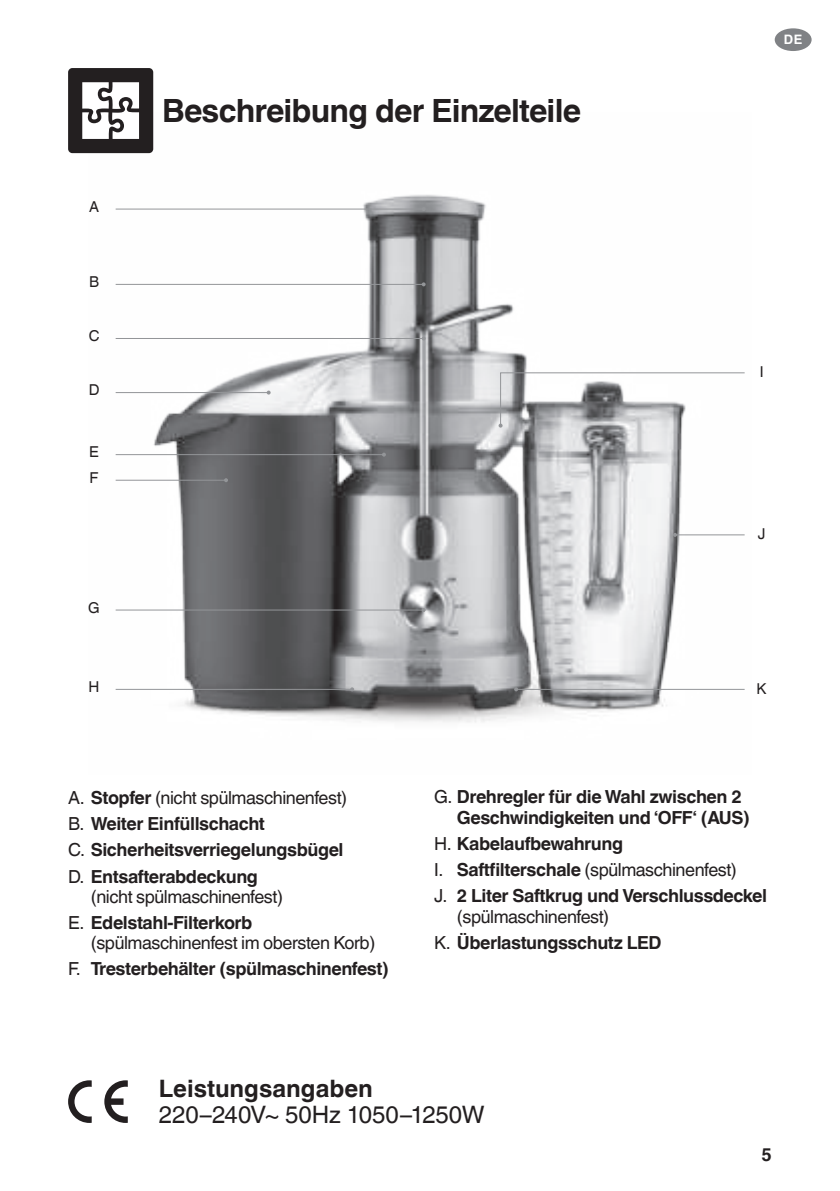
<style>
.page{position:relative;width:840px;height:1191px;background:#fff}
.page>*{position:absolute;margin:0;border:0;box-sizing:border-box;transform-origin:0 0}
.t1{font:700 32px "Helvetica World";letter-spacing:-.025em;color:#231f20}
.t2{font:24px "Helvetica World";letter-spacing:-.005em;color:#231f20}
.t3{font:700 24px "Helvetica World";color:#231f20}
.t4{font:700 18px/26px "Helvetica World";letter-spacing:-.025em;color:#231f20}
.t5{font:18px/26px "Helvetica World";letter-spacing:-.025em;color:#231f20}
.t6{font:15px "Helvetica World";color:#231f20}
.t7{font:700 13px "Helvetica World";color:#fff}
.s1{font-weight:400}
.s2{font-weight:700}
</style>
<div class="page">
<div style="left:774px;top:28px;width:37px;height:23px;background:#808285;border-radius:50%"></div>
<img style="left:89px;top:112px;width:656px;height:611px">
<hr style="left:116px;top:208px;width:307px;height:1px;background:#939598">
<svg style="left:421px;top:207px;width:4px;height:4px"></svg>
<hr style="left:116px;top:480px;width:110px;height:1px;background:#939598">
<svg style="left:224px;top:478px;width:4px;height:4px"></svg>
<hr style="left:116px;top:689px;width:236px;height:1px;background:#939598">
<svg style="left:350px;top:687px;width:4px;height:4px"></svg>
<hr style="left:674px;top:534px;width:70px;height:1px;background:#939598">
<svg style="left:672px;top:533px;width:4px;height:4px"></svg>
<svg style="left:498px;top:372px;width:247px;height:55px"></svg>
<hr style="left:116px;top:609px;width:307px;height:1px;background:#939598">
<svg style="left:421px;top:608px;width:4px;height:4px"></svg>
<hr style="left:116px;top:454px;width:268px;height:1px;background:#939598">
<svg style="left:382px;top:452px;width:4px;height:4px"></svg>
<hr style="left:116px;top:338px;width:307px;height:1px;background:#939598">
<svg style="left:421px;top:336px;width:4px;height:4px"></svg>
<hr style="left:116px;top:284px;width:307px;height:1px;background:#939598">
<svg style="left:421px;top:282px;width:4px;height:4px"></svg>
<hr style="left:116px;top:392px;width:152px;height:1px;background:#939598">
<svg style="left:266px;top:390px;width:4px;height:4px"></svg>
<hr style="left:516px;top:689px;width:228px;height:1px;background:#939598">
<svg style="left:514px;top:687px;width:4px;height:4px"></svg>
<div style="left:68px;top:68px;width:85px;height:85px;background:#231f20;border-radius:4px"></div>
<svg style="left:82px;top:82px;width:57px;height:57px"></svg>
<svg style="left:104px;top:1080px;width:24px;height:43px"></svg>
<svg style="left:68px;top:1080px;width:24px;height:43px"></svg>
<p class="t6" style="left:89px;top:200px;width:12px">A</p>
<p class="t6" style="left:89px;top:276px;width:12px">B</p>
<p class="t6" style="left:89px;top:330px;width:12px">C</p>
<p class="t6" style="left:89px;top:384px;width:12px">D</p>
<p class="t6" style="left:89px;top:446px;width:11px">E</p>
<p class="t6" style="left:90px;top:472px;width:10px">F</p>
<p class="t6" style="left:88px;top:601px;width:13px">G</p>
<p class="t6" style="left:89px;top:681px;width:12px">H</p>
<h1 class="t1" style="left:162px;top:92px;width:420px">Beschreibung der Einzelteile</h1>
<p class="t7" style="left:783px;top:35px;width:20px">DE</p>
<p class="t6" style="left:759px;top:366px;width:5px">I</p>
<p class="t6" style="left:757px;top:528px;width:9px">J</p>
<p class="t6" style="left:756px;top:683px;width:12px">K</p>
<p class="t4" style="left:68px;top:786px;width:280px"><span class="s1">A.</span> Stopfer <span class="s1">(nicht spülmaschinenfest)<br>B.</span> Weiter Einfüllschacht<br><span class="s1">C.</span> Sicherheitsverriegelungsbügel<br><span class="s1">D.</span> Entsafterabdeckung</p>
<p class="t5" style="left:68px;top:885px;width:216px;text-indent:23px">(nicht spülmaschinenfest)<br>E. <span class="s2">Edelstahl-Filterkorb</span></p>
<p class="t5" style="left:68px;top:931px;width:322px;text-align:center">(spülmaschinenfest im obersten Korb)<br>F. <span class="s2">Tresterbehälter (spülmaschinenfest)</span></p>
<p class="t4" style="left:456px;top:788px;width:294px;line-height:20.4px;text-indent:-23px"><span class="s1">G.</span> Drehregler für die Wahl zwischen 2<br>Geschwindigkeiten und ‘OFF‘ (AUS)</p>
<p class="t4" style="left:434px;top:830px;width:334px"><span class="s1">H.</span> Kabelaufbewahrung<br><span class="s1">I.</span> Saftfilterschale <span class="s1">(spülmaschinenfest)<br>J.</span> 2 Liter Saftkrug und Verschlussdeckel</p>
<p class="t5" style="left:434px;top:905px;width:229px;text-indent:23px">(spülmaschinenfest)<br>K. <span class="s2">Überlastungsschutz LED</span></p>
<h2 class="t3" style="left:159px;top:1074px;width:215px">Leistungsangaben</h2>
<h2 class="t2" style="left:159px;top:1105px;width:327px">220–240V~ 50Hz 1050–1250W</h2>
<p class="t4" style="left:761px;top:1142px;width:12px">5</p>
</div>
